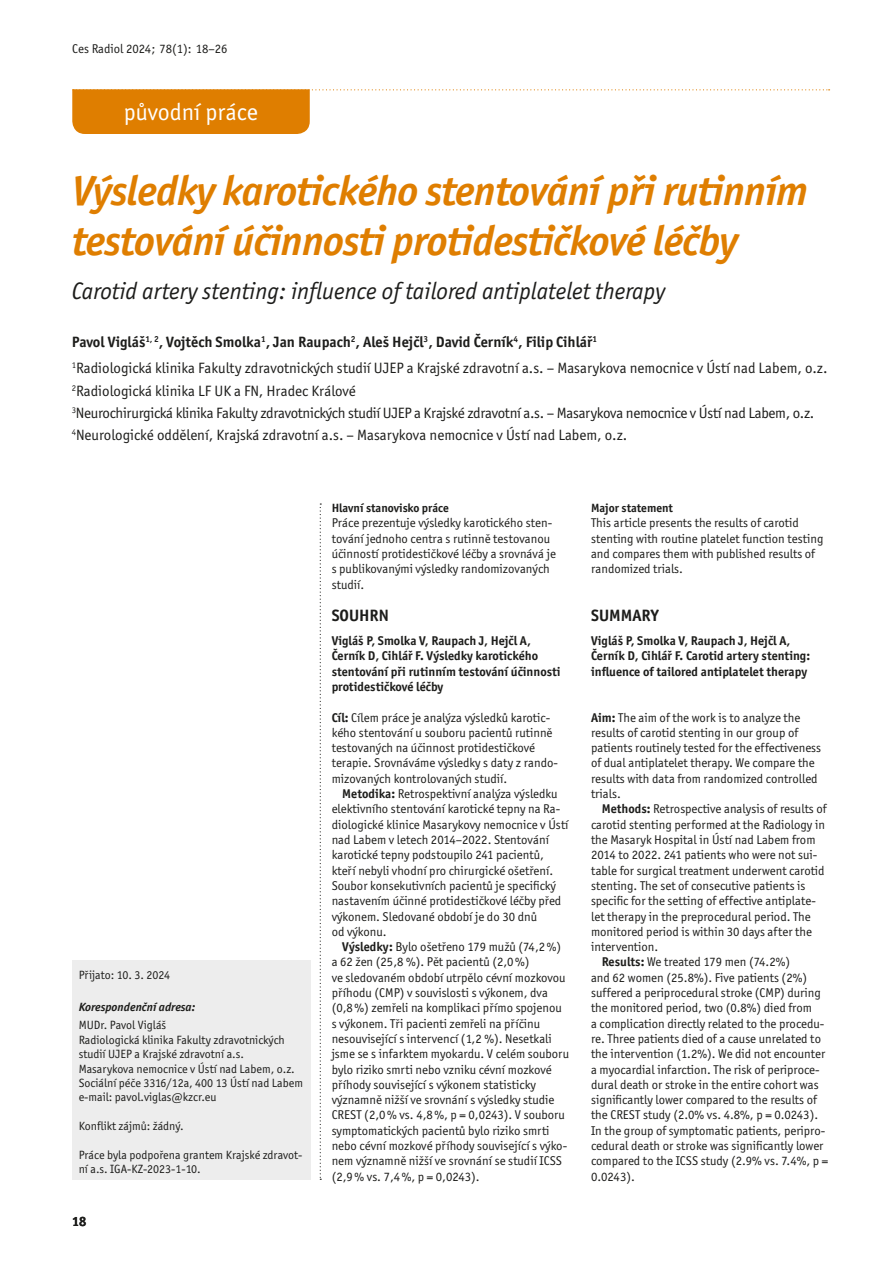
<style>
.page{position:relative;width:893px;height:1263px;background:#fff}
.page>*{position:absolute;margin:0;border:0;box-sizing:border-box;transform-origin:0 0}
.t1{font:italic 700 42px/50.4px "Officina Sans Itc TOT";letter-spacing:-.02em;color:#df7e00}
.t2{font:italic 24px "Officina Sans Itc TOT";color:#1d1d1b}
.t3{font:24px "Officina Sans Itc TOT";color:#fff}
.t4{font:700 16.5px "Officina Sans Itc TOT";color:#1d1d1b}
.t5{font:15px/22.2px "Officina Sans Itc TOT";color:#1d1d1b}
.t6{font:700 13.5px "Officina Sans Itc TOT";color:#1d1d1b}
.t7{font:12.75px/15.3px "Officina Sans Itc TOT";color:#1d1d1b}
.t8{font:700 12.75px/15.3px "Officina Sans Itc TOT";color:#1d1d1b}
.t9{font:12px/14.4px "Officina Sans Itc TOT";color:#1d1d1b}
.t10{font:700 12px "Officina Sans Itc TOT";color:#1d1d1b}
.t11{font:italic 700 12px "Officina Sans Itc TOT";color:#1d1d1b}
.s1{font-weight:700}
</style>
<div class="page">
<svg style="left:72px;top:89px;width:758px;height:45px"></svg>
<svg style="left:320px;top:503px;width:1px;height:677px"></svg>
<div style="left:72px;top:960px;width:238px;height:220px;background:#ededed"></div>
<p class="t7" style="left:72px;top:41px;width:157px">Ces Radiol 2024; 78(1): 18–26</p>
<h2 class="t3" style="left:124px;top:98px;width:136px">původní práce</h2>
<h1 class="t1" style="left:72px;top:165px;width:738px">Výsledky karotického stentování při rutinním testování účinnosti protidestičkové léčby</h1>
<h2 class="t2" style="left:72px;top:278px;width:595px">Carotid artery stenting: influence of tailored antiplatelet therapy</h2>
<p class="t5" style="left:72px;top:329px;width:757px;line-height:26.5px"><span class="s1">Pavol Vigláš</span><sup>1,</sup> <sup>2</sup><span class="s1">, Vojtěch Smolka</span><sup>1</sup><span class="s1">, Jan Raupach</span><sup>2</sup><span class="s1">, Aleš Hejčl</span><sup>3</sup><span class="s1">, David Černík</span><sup>4</sup><span class="s1">, Filip Cihlář</span><sup>1<br></sup><sup>1</sup>Radiologická klinika Fakulty zdravotnických studií UJEP a Krajské zdravotní a.s. – Masarykova nemocnice v Ústí nad Labem, o.z.</p>
<p class="t5" style="left:72px;top:380px;width:744px"><sup>2</sup>Radiologická klinika LF UK a FN, Hradec Králové<br><sup>3</sup>Neurochirurgická klinika Fakulty zdravotnických studií UJEP a Krajské zdravotní a.s. – Masarykova nemocnice v Ústí nad Labem, o.z.<br><sup>4</sup>Neurologické oddělení, Krajská zdravotní a.s. – Masarykova nemocnice v Ústí nad Labem, o.z.</p>
<p class="t9" style="left:79px;top:968px;width:93px">Přijato: 10. 3. 2024</p>
<p class="t11" style="left:79px;top:999px;width:118px">Korespondenční adresa:</p>
<p class="t9" style="left:79px;top:1018px;width:226px">MUDr. Pavol Vigláš<br>Radiologická klinika Fakulty zdravotnických studií UJEP a Krajské zdravotní a.s.<br>Masarykova nemocnice v Ústí nad Labem, o.z.<br>Sociální péče 3316/12a, 400 13 Ústí nad Labem e-mail: pavol.viglas@kzcr.eu</p>
<p class="t9" style="left:79px;top:1119px;width:107px">Konflikt zájmů: žádný.</p>
<p class="t9" style="left:79px;top:1148px;width:225px">Práce byla podpořena grantem Krajské zdravot&shy;ní a.s. IGA-KZ-2023-1-10.</p>
<p class="t6" style="left:72px;top:1213px;width:16px">18</p>
<p class="t10" style="left:332px;top:501px;width:119px">Hlavní stanovisko práce</p>
<p class="t7" style="left:332px;top:516px;width:226px">Práce prezentuje výsledky karotického sten&shy;tování jednoho centra s rutinně testovanou účinností protidestičkové léčby a srovnává je s publikovanými výsledky randomizovaných studií.</p>
<p class="t4" style="left:332px;top:605px;width:59px">SOUHRN</p>
<p class="t8" style="left:332px;top:633px;width:230px">Vigláš P, Smolka V, Raupach J, Hejčl A, Černík D, Cihlář F. Výsledky karotického stentování při rutinním testování účinnosti protidestičkové léčby</p>
<p class="t7" style="left:332px;top:710px;width:228px"><span class="s1">Cíl:</span> Cílem práce je analýza výsledků karotic&shy;kého stentování u souboru pacientů rutinně testovaných na účinnost protidestičkové terapie. Srovnáváme výsledky s daty z rando&shy;mizovaných kontrolovaných studií.</p>
<p class="t7" style="left:332px;top:786px;width:238px;text-indent:11px"><span class="s1">Metodika:</span> Retrospektivní analýza výsledku elektivního stentování karotické tepny na Ra&shy;diologické klinice Masarykovy nemocnice v Ústí nad Labem v letech 2014–2022. Stentování karotické tepny podstoupilo 241 pacientů, kteří nebyli vhodní pro chirurgické ošetření.<br>Soubor konsekutivních pacientů je specifický nastavením účinné protidestičkové léčby před výkonem. Sledované období je do 30 dnů<br>od výkonu.</p>
<p class="t7" style="left:332px;top:939px;width:239px;text-indent:11px"><span class="s1">Výsledky:</span> Bylo ošetřeno 179 mužů (74,2%) a 62 žen (25,8 %). Pět pacientů (2,0%)<br>ve sledovaném období utrpělo cévní mozkovou příhodu (CMP) v souvislosti s výkonem, dva (0,8%) zemřeli na komplikaci přímo spojenou s výkonem. Tři pacienti zemřeli na příčinu nesouvisející s intervencí (1,2 %). Nesetkali jsme se s infarktem myokardu. V celém souboru bylo riziko smrti nebo vzniku cévní mozkové příhody související s výkonem statisticky významně nižší ve srovnání s výsledky studie CREST (2,0% vs. 4,8%, p = 0,0243). V souboru symptomatických pacientů bylo riziko smrti nebo cévní mozkové příhody související s výko&shy;nem významně nižší ve srovnání se studií ICSS (2,9% vs. 7,4%, p = 0,0243).</p>
<p class="t10" style="left:591px;top:501px;width:84px">Major statement</p>
<p class="t7" style="left:591px;top:516px;width:234px">This article presents the results of carotid stenting with routine platelet function testing and compares them with published results of randomized trials.</p>
<p class="t4" style="left:591px;top:605px;width:69px">SUMMARY</p>
<p class="t8" style="left:591px;top:633px;width:221px">Vigláš P, Smolka V, Raupach J, Hejčl A,<br>Černík D, Cihlář F. Carotid artery stenting: influence of tailored antiplatelet therapy</p>
<p class="t7" style="left:591px;top:710px;width:232px"><span class="s1">Aim:</span> The aim of the work is to analyze the results of carotid stenting in our group of patients routinely tested for the effectiveness of dual antiplatelet therapy. We compare the results with data from randomized controlled trials.</p>
<p class="t7" style="left:602px;top:801px;width:226px"><span class="s1">Methods:</span> Retrospective analysis of results of</p>
<p class="t7" style="left:591px;top:817px;width:235px">carotid stenting performed at the Radiology in</p>
<p class="t7" style="left:591px;top:832px;width:226px">the Masaryk Hospital in Ústí nad Labem from</p>
<p class="t7" style="left:591px;top:847px;width:228px">2014 to 2022. 241 patients who were not sui-</p>
<p class="t7" style="left:591px;top:863px;width:235px">table for surgical treatment underwent carotid</p>
<p class="t7" style="left:591px;top:878px;width:216px">stenting. The set of consecutive patients is</p>
<p class="t7" style="left:591px;top:893px;width:226px">specific for the setting of effective antiplate-</p>
<p class="t7" style="left:591px;top:909px;width:221px">let therapy in the preprocedural period. The</p>
<p class="t7" style="left:591px;top:924px;width:222px">monitored period is within 30 days after the</p>
<p class="t7" style="left:591px;top:939px;width:69px">intervention.</p>
<p class="t7" style="left:602px;top:954px;width:190px"><span class="s1">Results:</span> We treated 179 men (74.2%)</p>
<p class="t7" style="left:591px;top:970px;width:218px">and 62 women (25.8%). Five patients (2%)</p>
<p class="t7" style="left:591px;top:985px;width:231px">suffered a periprocedural stroke (CMP) during</p>
<p class="t7" style="left:591px;top:1000px;width:222px">the monitored period, two (0.8%) died from</p>
<p class="t7" style="left:591px;top:1016px;width:235px">a complication directly related to the procedu-</p>
<p class="t7" style="left:591px;top:1031px;width:231px">re. Three patients died of a cause unrelated to</p>
<p class="t7" style="left:591px;top:1046px;width:236px">the intervention (1.2%). We did not encounter</p>
<p class="t7" style="left:591px;top:1062px;width:230px">a myocardial infarction. The risk of periproce-</p>
<p class="t7" style="left:591px;top:1077px;width:229px">dural death or stroke in the entire cohort was</p>
<p class="t7" style="left:591px;top:1092px;width:227px">significantly lower compared to the results of</p>
<p class="t7" style="left:591px;top:1107px;width:229px">the CREST study (2.0% vs. 4.8%, p = 0.0243).</p>
<p class="t7" style="left:591px;top:1123px;width:236px">In the group of symptomatic patients, peripro-</p>
<p class="t7" style="left:591px;top:1138px;width:234px">cedural death or stroke was significantly lower</p>
<p class="t7" style="left:591px;top:1153px;width:239px">compared to the ICSS study (2.9% vs. 7.4%, p =</p>
<p class="t7" style="left:591px;top:1169px;width:45px">0.0243).</p>
</div>
